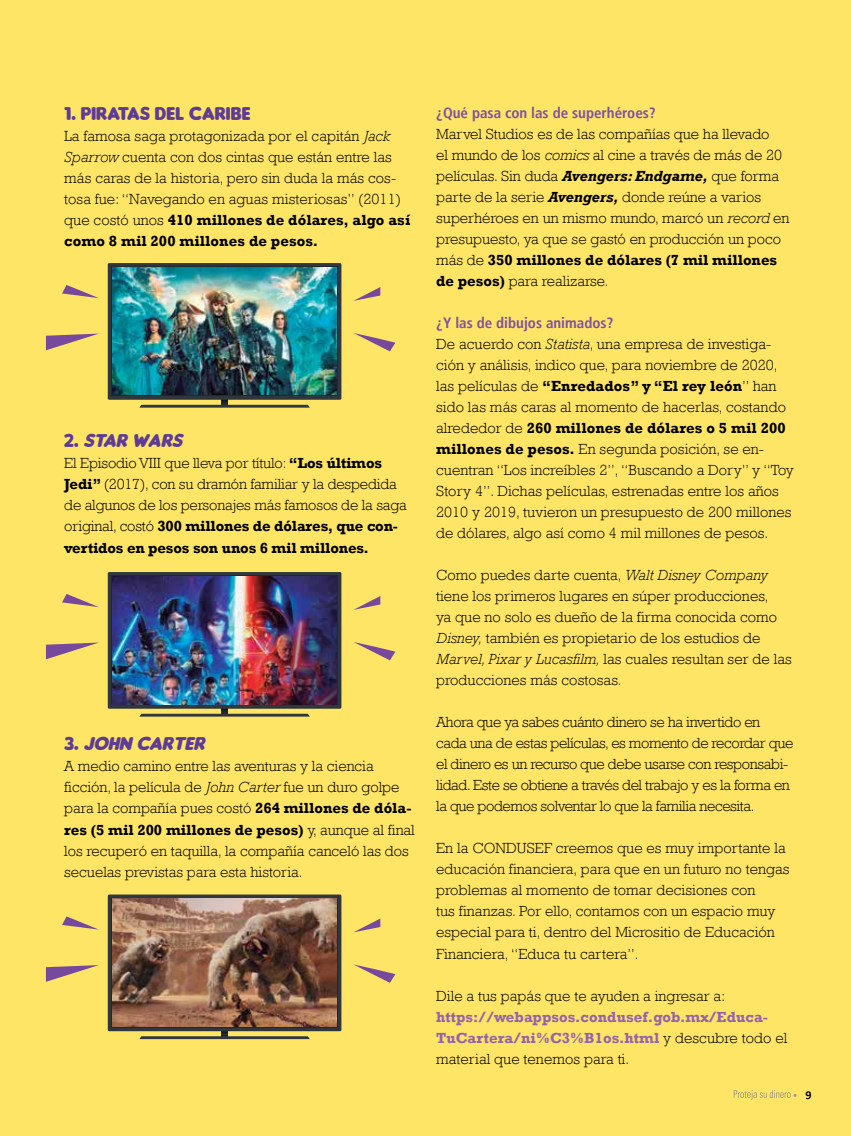
<style>
.page{position:relative;width:851px;height:1136px;background:#fff}
.page>*{position:absolute;margin:0;border:0;box-sizing:border-box;transform-origin:0 0}
.t1{font:italic 19.5px "Insaniburger";color:#5d3b97}
.t2{font:19.5px "Insaniburger";letter-spacing:.005em;color:#5d3b97}
.t3{font:300 15px/21px "Rockwell";letter-spacing:.005em;color:#000}
.t4{font:300 15px/21px "Rockwell";letter-spacing:-.025em;color:#000}
.t5{font:700 15px/21px "Rockwell";letter-spacing:.005em;color:#9563aa}
.t6{font:700 condensed 15px "Frutiger LT";color:#7e50a0}
.t7{font:700 12px "Calibri";color:#000}
.s1{font-style:italic}
.s2{font-weight:700}
.s3{font-style:normal}
.s4{font-weight:700;font-style:italic}
.s5{font-weight:300;color:#000}
</style>
<div class="page">
<div style="left:0;top:0;width:850px;height:1135px;background:#ffe566"></div>
<svg style="left:221px;top:401px;width:7px;height:4px"></svg>
<div style="left:221px;top:394px;width:7px;height:7px;background:#283034"></div>
<svg style="left:140px;top:405px;width:170px;height:2px"></svg>
<div style="left:108px;top:263px;width:233px;height:136px;background:#2f373c"></div>
<svg style="left:111px;top:266px;width:226px;height:130px"></svg>
<img style="left:113px;top:267px;width:223px;height:127px">
<svg style="left:354px;top:287px;width:26px;height:14px"></svg>
<svg style="left:354px;top:333px;width:41px;height:18px"></svg>
<svg style="left:62px;top:285px;width:37px;height:13px"></svg>
<svg style="left:46px;top:333px;width:53px;height:17px"></svg>
<svg style="left:221px;top:710px;width:7px;height:3px"></svg>
<div style="left:221px;top:703px;width:7px;height:7px;background:#272f34"></div>
<svg style="left:140px;top:713px;width:170px;height:3px"></svg>
<div style="left:108px;top:572px;width:233px;height:136px;background:#2f373c"></div>
<svg style="left:111px;top:575px;width:226px;height:130px"></svg>
<img style="left:113px;top:576px;width:223px;height:128px">
<svg style="left:355px;top:596px;width:25px;height:13px"></svg>
<svg style="left:354px;top:642px;width:41px;height:18px"></svg>
<svg style="left:62px;top:594px;width:37px;height:13px"></svg>
<svg style="left:46px;top:642px;width:53px;height:17px"></svg>
<svg style="left:221px;top:1032px;width:7px;height:4px"></svg>
<div style="left:221px;top:1025px;width:7px;height:7px;background:#131b1f"></div>
<svg style="left:140px;top:1036px;width:169px;height:2px"></svg>
<div style="left:108px;top:894px;width:233px;height:137px;background:linear-gradient(to right,#2f373c,#2f373c)"></div>
<svg style="left:111px;top:897px;width:226px;height:130px"></svg>
<img style="left:113px;top:898px;width:223px;height:128px">
<svg style="left:354px;top:918px;width:26px;height:14px"></svg>
<svg style="left:354px;top:964px;width:41px;height:18px"></svg>
<svg style="left:62px;top:916px;width:35px;height:13px"></svg>
<svg style="left:46px;top:965px;width:53px;height:16px"></svg>
<svg style="left:733px;top:1090px;width:63px;height:9px"></svg>
<h1 class="t2" style="left:64px;top:102px;width:187px">1. PIRATAS DEL CARIBE</h1>
<p class="t3" style="left:64px;top:125px;width:347px">La famosa saga protagonizada por el capitán <span class="s1">Jack Sparrow</span> cuenta con dos cintas que están entre las más caras de la historia, pero sin duda la más cos&shy;tosa fue: “Navegando en aguas misteriosas” (2011) que costó unos <span class="s2">410 millones de dólares, algo así como 8 mil 200 millones de pesos.</span></p>
<h1 class="t1" style="left:64px;top:430px;width:124px"><span class="s3">2 .</span> STAR WARS</h1>
<p class="t3" style="left:64px;top:452px;width:344px">El Episodio VIII que lleva por título: <span class="s2">“Los últimos Jedi”</span> (2017), con su dramón familiar y la despedida de algunos de los personajes más famosos de la saga original, costó <span class="s2">300 millones de dólares, que con&shy;vertidos en pesos son unos 6 mil millones.</span></p>
<h1 class="t1" style="left:64px;top:732px;width:146px"><span class="s3">3 .</span> JOHN CARTER</h1>
<p class="t3" style="left:64px;top:755px;width:352px">A medio camino entre las aventuras y la ciencia ficción, la película de <span class="s1">John Carter</span> fue un duro golpe para la compañía pues costó <span class="s2">264 millones de dóla&shy;res (5 mil 200 millones de pesos)</span> y, aunque al final los recuperó en taquilla, la compañía canceló las dos secuelas previstas para esta historia.</p>
<p class="t6" style="left:436px;top:104px;width:221px">¿Qué pasa con las de superhéroes?</p>
<p class="t3" style="left:436px;top:123px;width:355px">Marvel Studios es de las compañías que ha llevado<br>el mundo de los <span class="s1">comics</span> al cine a través de más de 20 películas. Sin duda <span class="s4">Avengers: Endgame,</span> que forma parte de la serie <span class="s4">Avengers,</span> donde reúne a varios superhéroes en un mismo mundo, marcó un <span class="s1">record</span> en presupuesto, ya que se gastó en producción un poco más de <span class="s2">350 millones de dólares (7 mil millones de pesos)</span> para realizarse.</p>
<p class="t6" style="left:436px;top:314px;width:179px">¿Y las de dibujos animados?</p>
<p class="t3" style="left:436px;top:333px;width:359px">De acuerdo con <span class="s1">Statista</span>, una empresa de investiga&shy;ción y análisis, indico que, para noviembre de 2020, las películas de <span class="s2">“Enredados” y “El rey león</span>” han sido las más caras al momento de hacerlas, costando alrededor de <span class="s2">260 millones de dólares o 5 mil 200 millones de pesos.</span> En segunda posición, se en&shy;cuentran “Los increíbles 2”, “Buscando a Dory” y “Toy Story 4”. Dichas películas, estrenadas entre los años 2010 y 2019, tuvieron un presupuesto de 200 millones de dólares, algo así como 4 mil millones de pesos.</p>
<p class="t3" style="left:436px;top:564px;width:357px">Como puedes darte cuenta, <span class="s1">Walt Disney Company </span>tiene los primeros lugares en súper producciones,<br>ya que no solo es dueño de la firma conocida como <span class="s1">Disney,</span> también es propietario de los estudios de <span class="s1">Marvel, Pixar y Lucasfilm,</span> las cuales resultan ser de las producciones más costosas.</p>
<p class="t4" style="left:436px;top:711px;width:359px">Ahora que ya sabes cuánto dinero se ha invertido en cada una de estas películas, es momento de recordar que el dinero es un recurso que debe usarse con responsabi&shy;lidad. Este se obtiene a través del trabajo y es la forma en la que podemos solventar lo que la familia necesita.</p>
<p class="t3" style="left:436px;top:837px;width:355px">En la CONDUSEF creemos que es muy importante la educación financiera, para que en un futuro no tengas problemas al momento de tomar decisiones con<br>tus finanzas. Por ello, contamos con un espacio muy especial para ti, dentro del Micrositio de Educación Financiera, “Educa tu cartera”.</p>
<p class="t3" style="left:436px;top:984px;width:290px">Dile a tus papás que te ayuden a ingresar a:</p>
<p class="t5" style="left:436px;top:1005px;width:352px">https://webappsos.condusef.gob.mx/Educa-<br>TuCartera/ni%C3%B1os.html <span class="s5">y descubre todo el material que tenemos para ti.</span></p>
<p class="t7" style="left:805px;top:1086px;width:8px">9</p>
</div>
